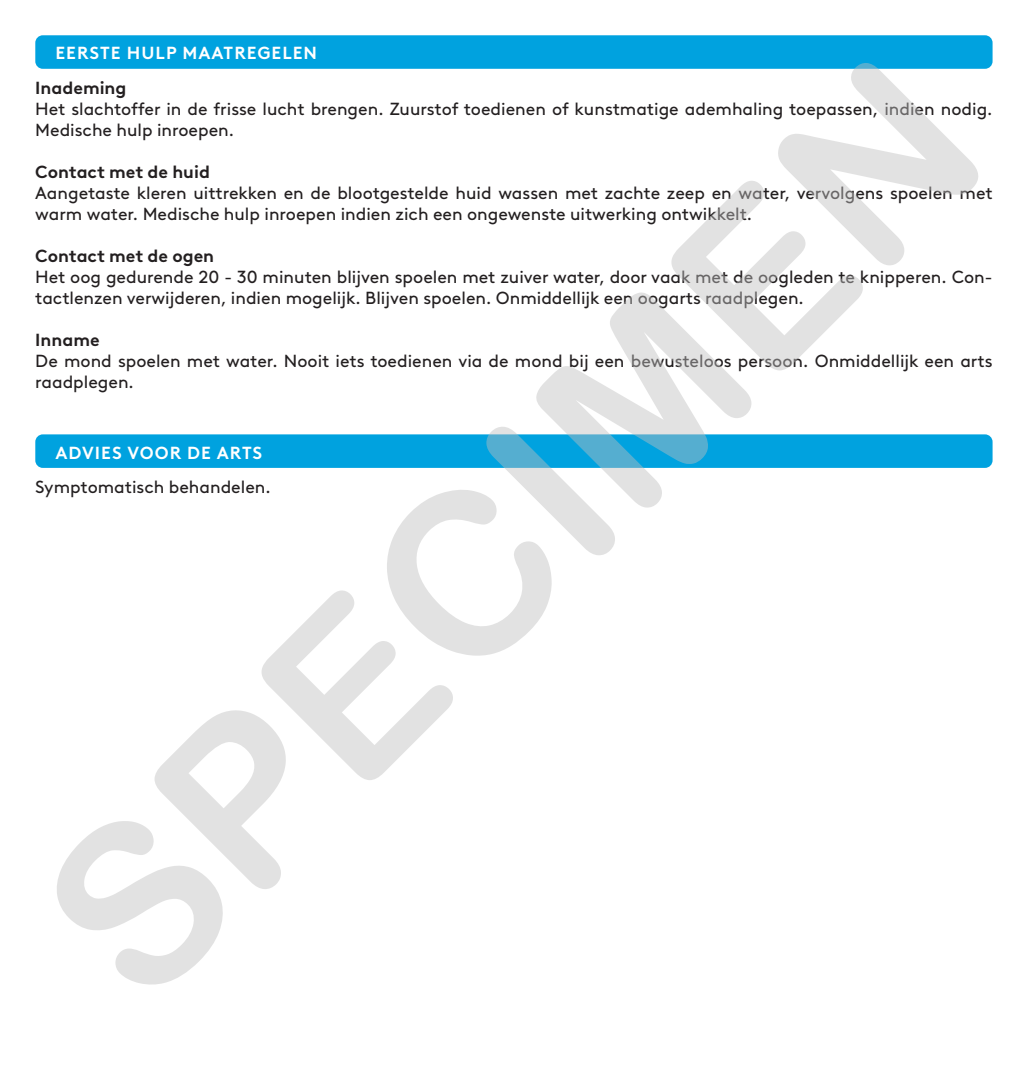
<style>
.page{position:relative;width:1030px;height:1065px;background:#fff}
.page>*{position:absolute;margin:0;border:0;box-sizing:border-box;transform-origin:0 0}
.t1{font:227px "Arial Rounded MT Bold";color:rgb(191 191 191/.45)}
.t2{font:17.5px/21px "Brown LL Pan";color:#231f20}
.t3{font:700 17.5px "Brown LL Pan";color:#231f20}
.t4{font:700 17.5px "Brown LL Pan";letter-spacing:.06em;color:#fff}
</style>
<div class="page">
<div style="left:35px;top:35px;width:957px;height:34px;background:#00a2df;border-radius:8px"></div>
<div style="left:35px;top:434px;width:957px;height:34px;background:#00a2df;border-radius:8px"></div>
<p class="t4" style="left:55px;top:40px;width:263px">EERSTE HULP MAATREGELEN</p>
<p class="t3" style="left:35px;top:74px;width:93px">Inademing</p>
<p class="t2" style="left:35px;top:97px;width:955px">Het slachtoffer in de frisse lucht brengen. Zuurstof toedienen of kunstmatige ademhaling toepassen, indien nodig.<br>Medische hulp inroepen.</p>
<p class="t3" style="left:35px;top:158px;width:176px">Contact met de huid</p>
<p class="t2" style="left:35px;top:181px;width:958px">Aangetaste kleren uittrekken en de blootgestelde huid wassen met zachte zeep en water, vervolgens spoelen met warm water. Medische hulp inroepen indien zich een ongewenste uitwerking ontwikkelt.</p>
<p class="t3" style="left:35px;top:242px;width:180px">Contact met de ogen</p>
<p class="t2" style="left:35px;top:265px;width:958px">Het oog gedurende 20 - 30 minuten blijven spoelen met zuiver water, door vaak met de oogleden te knipperen. Con&shy;tactlenzen verwijderen, indien mogelijk. Blijven spoelen. Onmiddellijk een oogarts raadplegen.</p>
<p class="t3" style="left:35px;top:326px;width:66px">Inname</p>
<p class="t2" style="left:35px;top:349px;width:958px">De mond spoelen met water. Nooit iets toedienen via de mond bij een bewusteloos persoon. Onmiddellijk een arts raadplegen.</p>
<h1 class="t1" style="left:-9px;top:861px;width:1207px;rotate:-45deg">SPECIMEN</h1>
<p class="t4" style="left:55px;top:439px;width:208px">ADVIES VOOR DE ARTS</p>
<p class="t2" style="left:35px;top:475px;width:234px">Symptomatisch behandelen.</p>
</div>
